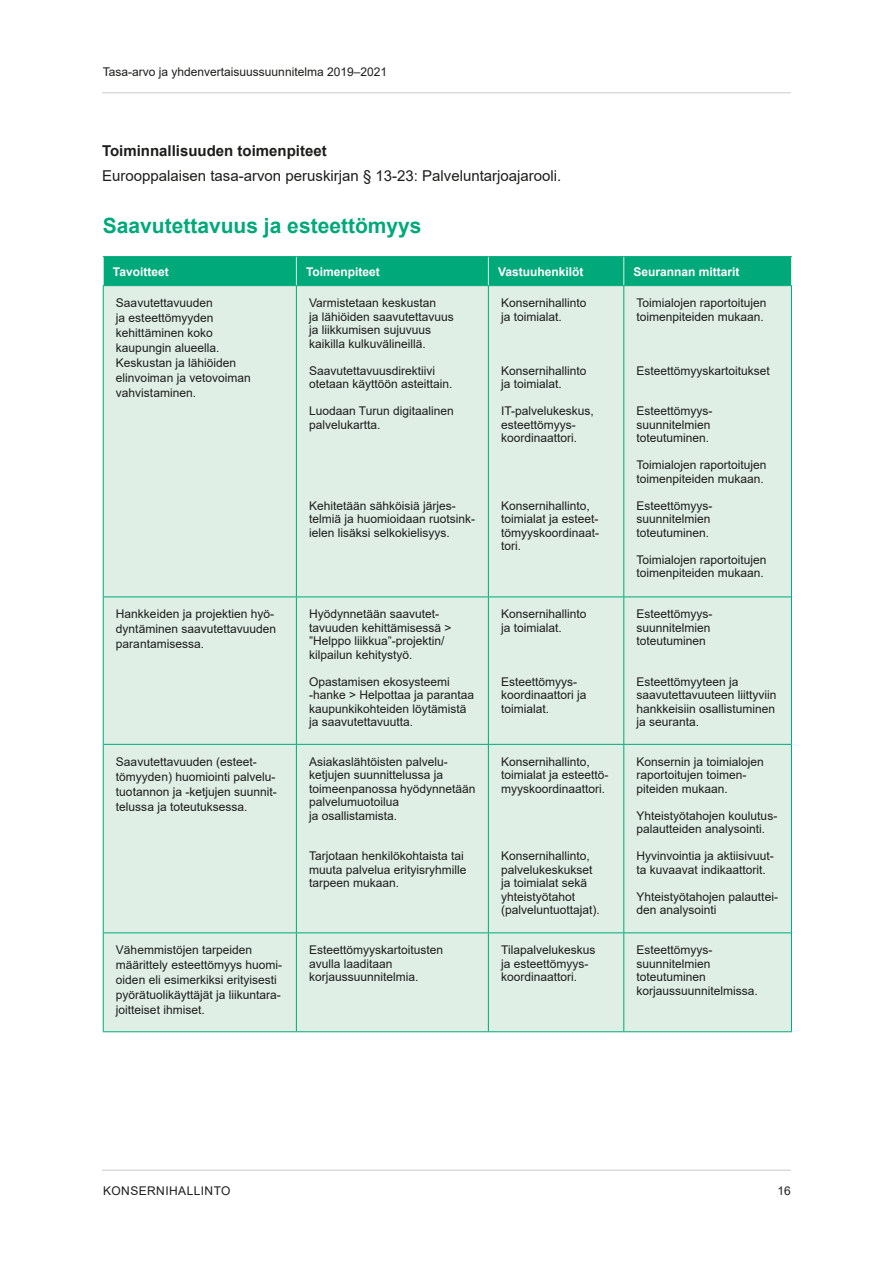
<style>
.page{position:relative;width:893px;height:1263px;background:#fff}
.page>*{position:absolute;margin:0;border:0;box-sizing:border-box;transform-origin:0 0}
.Leipäteksti{font:700 21px "Arial";color:#00a97a}
.Leipäteksti-2{font:15px "Arial";color:#1d1d1b}
.Sisällysotsikko_1_1{font:700 15px "Arial";color:#1d1d1b}
.Leipäteksti-3{font:12px/13.5px "Arial";color:#1d1d1b}
.Sisällysotsikko_1_1-2{font:700 12px "Arial";color:#fff}
.Leipäteksti-4{font:12px "Arial";letter-spacing:.035em;color:#1d1d1b}
</style>
<div class="page">
<hr style="left:102px;top:1169px;width:689px;height:2px;background:#d0d0d0">
<hr style="left:102px;top:92px;width:689px;height:1px;background:#d0d0d0">
<div style="left:104px;top:286px;width:687px;height:745px;background:#dfefe6"></div>
<div style="left:103px;top:257px;width:689px;height:28px;background:#00a97a"></div>
<hr style="left:103px;top:256px;width:193px;height:1px;background:#00a97a">
<hr style="left:296px;top:256px;width:192px;height:1px;background:#00a97a">
<hr style="left:488px;top:256px;width:136px;height:1px;background:#00a97a">
<hr style="left:624px;top:256px;width:168px;height:1px;background:#00a97a">
<hr style="left:103px;top:285px;width:193px;height:1px;background:#00a97a">
<hr style="left:296px;top:285px;width:192px;height:1px;background:#00a97a">
<hr style="left:488px;top:285px;width:136px;height:1px;background:#00a97a">
<hr style="left:624px;top:285px;width:168px;height:1px;background:#00a97a">
<hr style="left:103px;top:286px;width:1px;height:311px;background:#00a97a">
<hr style="left:103px;top:597px;width:1px;height:147px;background:#00a97a">
<hr style="left:103px;top:744px;width:1px;height:189px;background:#00a97a">
<hr style="left:103px;top:933px;width:1px;height:98px;background:#00a97a">
<hr style="left:296px;top:286px;width:1px;height:311px;background:#00a97a">
<hr style="left:296px;top:597px;width:1px;height:147px;background:#00a97a">
<hr style="left:296px;top:745px;width:1px;height:187px;background:#00a97a">
<hr style="left:296px;top:933px;width:1px;height:98px;background:#00a97a">
<hr style="left:488px;top:286px;width:1px;height:311px;background:#00a97a">
<hr style="left:488px;top:597px;width:1px;height:147px;background:#00a97a">
<hr style="left:488px;top:745px;width:1px;height:187px;background:#00a97a">
<hr style="left:488px;top:933px;width:1px;height:98px;background:#00a97a">
<hr style="left:623px;top:286px;width:1px;height:311px;background:#00a97a">
<hr style="left:623px;top:597px;width:1px;height:147px;background:#00a97a">
<hr style="left:623px;top:745px;width:1px;height:187px;background:#00a97a">
<hr style="left:623px;top:933px;width:1px;height:98px;background:#00a97a">
<hr style="left:791px;top:286px;width:1px;height:311px;background:#00a97a">
<hr style="left:791px;top:597px;width:1px;height:147px;background:#00a97a">
<hr style="left:791px;top:744px;width:1px;height:189px;background:#00a97a">
<hr style="left:791px;top:933px;width:1px;height:98px;background:#00a97a">
<hr style="left:104px;top:597px;width:192px;height:1px;background:#00a97a">
<hr style="left:104px;top:744px;width:192px;height:1px;background:#00a97a">
<hr style="left:104px;top:932px;width:192px;height:1px;background:#00a97a">
<hr style="left:103px;top:1031px;width:193px;height:1px;background:#00a97a">
<hr style="left:296px;top:597px;width:192px;height:1px;background:#00a97a">
<hr style="left:296px;top:744px;width:192px;height:1px;background:#00a97a">
<hr style="left:296px;top:932px;width:192px;height:1px;background:#00a97a">
<hr style="left:296px;top:1031px;width:192px;height:1px;background:#00a97a">
<hr style="left:488px;top:597px;width:136px;height:1px;background:#00a97a">
<hr style="left:488px;top:744px;width:136px;height:1px;background:#00a97a">
<hr style="left:488px;top:932px;width:136px;height:1px;background:#00a97a">
<hr style="left:488px;top:1031px;width:136px;height:1px;background:#00a97a">
<hr style="left:624px;top:597px;width:167px;height:1px;background:#00a97a">
<hr style="left:624px;top:744px;width:167px;height:1px;background:#00a97a">
<hr style="left:624px;top:932px;width:167px;height:1px;background:#00a97a">
<hr style="left:624px;top:1031px;width:168px;height:1px;background:#00a97a">
<p class="Leipäteksti-3" style="left:103px;top:65px;width:286px">Tasa-arvo ja yhdenvertaisuussuunnitelma 2019–2021</p>
<p class="Sisällysotsikko_1_1" style="left:102px;top:140px;width:226px">Toiminnallisuuden toimenpiteet</p>
<p class="Leipäteksti-2" style="left:102px;top:165px;width:461px">Eurooppalaisen tasa-arvon peruskirjan § 13-23: Palveluntarjoajarooli.</p>
<p class="Leipäteksti" style="left:103px;top:211px;width:320px">Saavutettavuus ja esteettömyys</p>
<p class="Sisällysotsikko_1_1-2" style="left:113px;top:263px;width:57px">Tavoitteet</p>
<p class="Sisällysotsikko_1_1-2" style="left:306px;top:263px;width:75px">Toimenpiteet</p>
<p class="Sisällysotsikko_1_1-2" style="left:498px;top:263px;width:87px">Vastuuhenkilöt</p>
<p class="Sisällysotsikko_1_1-2" style="left:633px;top:263px;width:108px">Seurannan mittarit</p>
<p class="Leipäteksti-3" style="left:116px;top:295px;width:136px;line-height:15px">Saavutettavuuden<br>ja esteettömyyden kehittäminen koko kaupungin alueella.<br>Keskustan ja lähiöiden elinvoiman ja vetovoiman vahvistaminen.</p>
<p class="Leipäteksti-3" style="left:309px;top:296px;width:146px">Varmistetaan keskustan<br>ja lähiöiden saavutettavuus ja liikkumisen sujuvuus kaikilla kulkuvälineillä.</p>
<p class="Leipäteksti-3" style="left:501px;top:296px;width:87px">Konsernihallinto ja toimialat.</p>
<p class="Leipäteksti-3" style="left:637px;top:296px;width:132px">Toimialojen raportoitujen toimenpiteiden mukaan.</p>
<p class="Leipäteksti-3" style="left:309px;top:364px;width:145px">Saavutettavuusdirektiivi otetaan käyttöön asteittain.</p>
<p class="Leipäteksti-3" style="left:309px;top:404px;width:146px">Luodaan Turun digitaalinen palvelukartta.</p>
<p class="Leipäteksti-3" style="left:637px;top:364px;width:135px">Esteettömyyskartoitukset</p>
<p class="Leipäteksti-3" style="left:637px;top:404px;width:78px">Esteettömyys&shy;suunnitelmien toteutuminen.</p>
<p class="Leipäteksti-3" style="left:637px;top:458px;width:132px">Toimialojen raportoitujen toimenpiteiden mukaan.</p>
<p class="Leipäteksti-3" style="left:637px;top:499px;width:78px">Esteettömyys&shy;suunnitelmien toteutuminen.</p>
<p class="Leipäteksti-3" style="left:637px;top:553px;width:132px">Toimialojen raportoitujen toimenpiteiden mukaan.</p>
<p class="Leipäteksti-3" style="left:501px;top:364px;width:87px">Konsernihallinto ja toimialat.</p>
<p class="Leipäteksti-3" style="left:501px;top:404px;width:94px">IT-palvelukeskus, esteettömyys&shy;koordinaattori.</p>
<p class="Leipäteksti-3" style="left:309px;top:499px;width:168px">Kehitetään sähköisiä järjes&shy;telmiä ja huomioidaan ruotsink&shy;ielen lisäksi selkokielisyys.</p>
<p class="Leipäteksti-3" style="left:501px;top:499px;width:100px">Konsernihallinto, toimialat ja esteet&shy;tömyyskoordinaat&shy;tori.</p>
<p class="Leipäteksti-3" style="left:116px;top:607px;width:162px;line-height:15px">Hankkeiden ja projektien hyö&shy;dyntäminen saavutettavuuden parantamisessa.</p>
<p class="Leipäteksti-3" style="left:309px;top:607px;width:144px">Hyödynnetään saavutet&shy;tavuuden kehittämisessä &gt; ”Helppo liikkua”-projektin/ kilpailun kehitystyö.</p>
<p class="Leipäteksti-3" style="left:309px;top:675px;width:167px">Opastamisen ekosysteemi -hanke &gt; Helpottaa ja parantaa kaupunkikohteiden löytämistä ja saavutettavuutta.</p>
<p class="Leipäteksti-3" style="left:116px;top:754px;width:162px;line-height:15px">Saavutettavuuden (esteet&shy;tömyyden) huomiointi palvelu&shy;tuotannon ja -ketjujen suunnit&shy;telussa ja toteutuksessa.</p>
<p class="Leipäteksti-3" style="left:309px;top:755px;width:168px">Asiakaslähtöisten palvelu&shy;ketjujen suunnittelussa ja toimeenpanossa hyödynnetään palvelumuotoilua<br>ja osallistamista.</p>
<p class="Leipäteksti-3" style="left:309px;top:849px;width:159px">Tarjotaan henkilökohtaista tai muuta palvelua erityisryhmille tarpeen mukaan.</p>
<p class="Leipäteksti-3" style="left:501px;top:607px;width:87px">Konsernihallinto ja toimialat.</p>
<p class="Leipäteksti-3" style="left:501px;top:675px;width:87px">Esteettömyys&shy;koordinaattori ja toimialat.</p>
<p class="Leipäteksti-3" style="left:501px;top:755px;width:109px">Konsernihallinto, toimialat ja esteettö&shy;myyskoordinaattori.</p>
<p class="Leipäteksti-3" style="left:501px;top:849px;width:100px">Konsernihallinto, palvelukeskukset ja toimialat sekä yhteistyötahot (palveluntuottajat).</p>
<p class="Leipäteksti-3" style="left:637px;top:607px;width:78px">Esteettömyys&shy;suunnitelmien toteutuminen</p>
<p class="Leipäteksti-3" style="left:637px;top:675px;width:142px">Esteettömyyteen ja saavutettavuuteen liittyviin hankkeisiin osallistuminen ja seuranta.</p>
<p class="Leipäteksti-3" style="left:637px;top:755px;width:129px">Konsernin ja toimialojen raportoitujen toimen&shy;piteiden mukaan.</p>
<p class="Leipäteksti-3" style="left:637px;top:809px;width:142px">Yhteistyötahojen koulutus&shy;palautteiden analysointi.</p>
<p class="Leipäteksti-3" style="left:637px;top:849px;width:139px">Hyvinvointia ja aktiisivuut&shy;ta kuvaavat indikaattorit.</p>
<p class="Leipäteksti-3" style="left:637px;top:890px;width:143px">Yhteistyötahojen palauttei&shy;den analysointi</p>
<p class="Leipäteksti-3" style="left:116px;top:942px;width:168px;line-height:15px">Vähemmistöjen tarpeiden määrittely esteettömyys huomi&shy;oiden eli esimerkiksi erityisesti pyörätuolikäyttäjät ja liikuntara&shy;joitteiset ihmiset.</p>
<p class="Leipäteksti-3" style="left:309px;top:943px;width:136px">Esteettömyyskartoitusten avulla laaditaan korjaussuunnitelmia.</p>
<p class="Leipäteksti-3" style="left:501px;top:943px;width:96px">Tilapalvelukeskus ja esteettömyys&shy;koordinaattori.</p>
<p class="Leipäteksti-3" style="left:637px;top:943px;width:123px">Esteettömyys&shy;suunnitelmien toteutuminen korjaussuunnitelmissa.</p>
<p class="Leipäteksti-4" style="left:103px;top:1183px;width:129px">KONSERNIHALLINTO</p>
<p class="Leipäteksti-3" style="left:778px;top:1184px;width:15px">16</p>
</div>
